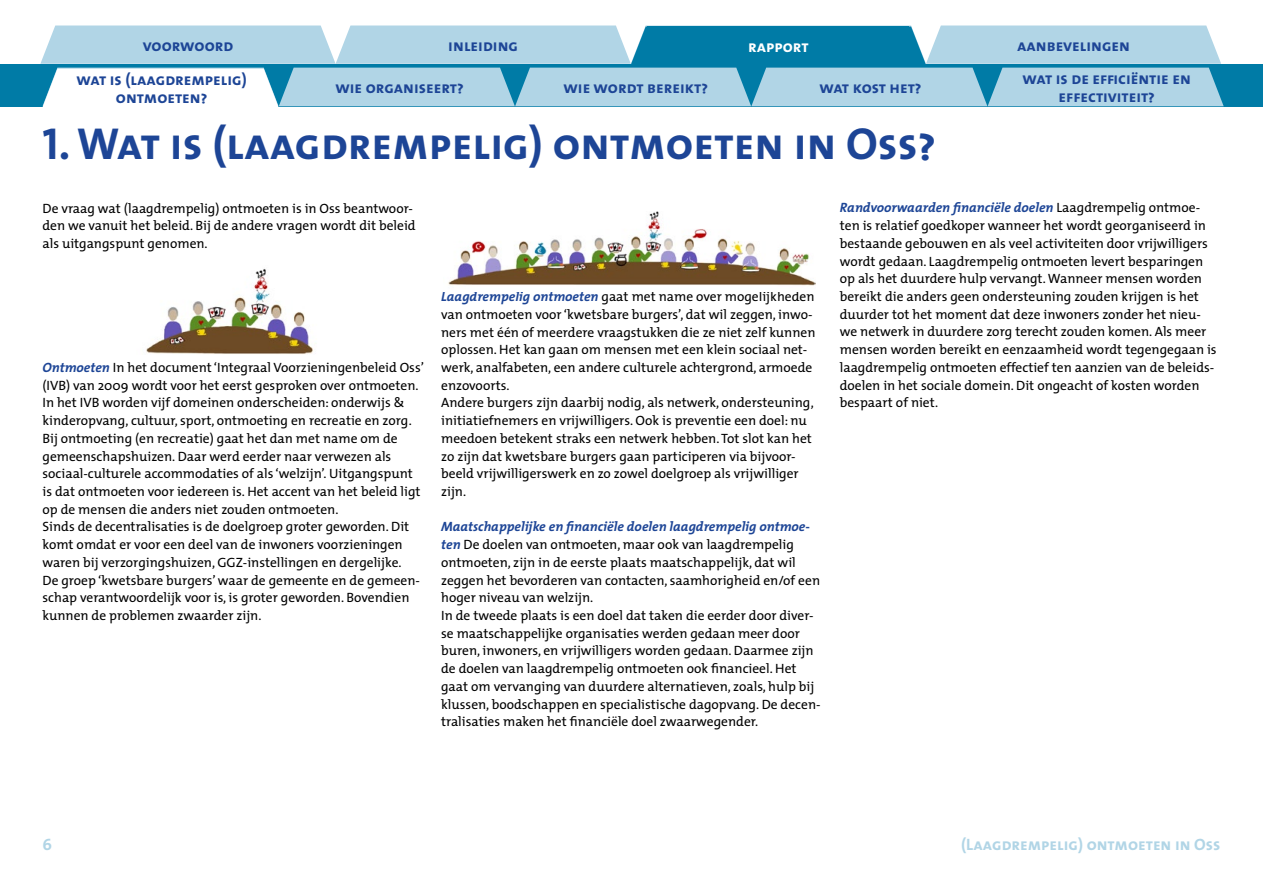
<style>
.page{position:relative;width:1263px;height:893px;background:#fff}
.page>*{position:absolute;margin:0;border:0;box-sizing:border-box;transform-origin:0 0}
.t1{font:45px "The Mix Bold Caps";color:#1d4596}
.t2{font:16.5px/18px "The Mix Bold Caps";color:#1d4596;text-align:center}
.t3{font:16.5px "The Mix Bold Caps";color:#b1d5e6}
.t4{font:16.5px "The Mix Bold Caps";letter-spacing:-.02em;color:#1d4596}
.t5{font:16.5px "The Mix Bold Caps";color:#fff}
.t6{font:13.5px/17.7px "The Mix";color:#000}
.s1{font-weight:700;font-style:italic;color:#1d4596}
</style>
<div class="page">
<div style="left:0;top:64px;width:1263px;height:42px;background:#007ba6"></div>
<svg style="left:40px;top:26px;width:1184px;height:81px;background:#8ec3d9"></svg>
<div style="left:60px;top:69px;width:204px;height:38px;background:#fff"></div>
<img style="left:448px;top:211px;width:368px;height:75px">
<img style="left:146px;top:269px;width:170px;height:85px">
<p class="t2" style="left:143px;top:36px;width:92px">voorwoord</p>
<p class="t2" style="left:448px;top:36px;width:71px">inleiding</p>
<p class="t2" style="left:1017px;top:36px;width:114px">aanbevelingen</p>
<p class="t5" style="left:748px;top:32px;width:62px">rapport</p>
<p class="t2" style="left:335px;top:78px;width:130px">wie organiseert?</p>
<p class="t2" style="left:564px;top:78px;width:146px">wie wordt bereikt?</p>
<p class="t4" style="left:819px;top:74px;width:104px">wat kost het?</p>
<p class="t2" style="left:1022px;top:69px;width:170px">wat is de ef f iciëntie en effectiviteit?</p>
<p class="t2" style="left:76px;top:70px;width:172px">wat is (laagdrempelig) ontmoeten?</p>
<h1 class="t1" style="left:43px;top:107px;width:894px">1. Wat is (laagdrempelig) ontmoeten in Oss?</h1>
<p class="t6" style="left:43px;top:199px;width:375px">De vraag wat (laagdrempelig) ontmoeten is in Oss beantwoor&shy;den we vanuit het beleid. Bij de andere vragen wordt dit beleid als uitgangspunt genomen.</p>
<p class="t6" style="left:840px;top:199px;width:378px"><span class="s1">Randvoorwaarden financiële doelen</span> Laagdrempelig ontmoe&shy;ten is relatief goedkoper wanneer het wordt georganiseerd in bestaande gebouwen en als veel activiteiten door vrijwilligers wordt gedaan. Laagdrempelig ontmoeten levert besparingen op als het duurdere hulp vervangt. Wanneer mensen worden bereikt die anders geen ondersteuning zouden krijgen is het duurder tot het moment dat deze inwoners zonder het nieu&shy;we netwerk in duurdere zorg terecht zouden komen. Als meer mensen worden bereikt en eenzaamheid wordt tegengegaan is laagdrempelig ontmoeten effectief ten aanzien van de beleids&shy;doelen in het sociale domein. Dit ongeacht of kosten worden bespaart of niet.</p>
<p class="t6" style="left:441px;top:287px;width:376px"><span class="s1">Laagdrempelig ontmoeten</span> gaat met name over mogelijkheden van ontmoeten voor ‘kwetsbare burgers’, dat wil zeggen, inwo&shy;ners met één of meerdere vraagstukken die ze niet zelf kunnen oplossen. Het kan gaan om mensen met een klein sociaal net&shy;werk, analfabeten, een andere culturele achtergrond, armoede enzovoorts.</p>
<p class="t6" style="left:441px;top:394px;width:374px">Andere burgers zijn daarbij nodig, als netwerk, ondersteuning, initiatiefnemers en vrijwilligers. Ook is preventie een doel: nu meedoen betekent straks een netwerk hebben. Tot slot kan het zo zijn dat kwetsbare burgers gaan participeren via bijvoor&shy;beeld vrijwilligerswerk en zo zowel doelgroep als vrijwilliger zijn.</p>
<p class="t6" style="left:441px;top:518px;width:380px"><span class="s1">Maatschappelijke en financiële doelen laagdrempelig ontmoe&shy;ten</span> De doelen van ontmoeten, maar ook van laagdrempelig ontmoeten, zijn in de eerste plaats maatschappelijk, dat wil zeggen het bevorderen van contacten, saamhorigheid en/of een hoger niveau van welzijn.</p>
<p class="t6" style="left:441px;top:606px;width:381px">In de tweede plaats is een doel dat taken die eerder door diver&shy;se maatschappelijke organisaties werden gedaan meer door buren, inwoners, en vrijwilligers worden gedaan. Daarmee zijn de doelen van laagdrempelig ontmoeten ook financieel. Het gaat om vervanging van duurdere alternatieven, zoals, hulp bij klussen, boodschappen en specialistische dagopvang. De decen&shy;tralisaties maken het financiële doel zwaarwegender.</p>
<p class="t6" style="left:43px;top:358px;width:383px"><span class="s1">Ontmoeten</span> In het document ‘Integraal Voorzieningenbeleid Oss’ (IVB) van 2009 wordt voor het eerst gesproken over ontmoeten.<br>In het IVB worden vijf domeinen onderscheiden: onderwijs &amp; kinderopvang, cultuur, sport, ontmoeting en recreatie en zorg.<br>Bij ontmoeting (en recreatie) gaat het dan met name om de gemeenschapshuizen. Daar werd eerder naar verwezen als sociaal-culturele accommodaties of als ‘welzijn’. Uitgangspunt is dat ontmoeten voor iedereen is. Het accent van het beleid ligt op de mensen die anders niet zouden ontmoeten.</p>
<p class="t6" style="left:43px;top:518px;width:379px">Sinds de decentralisaties is de doelgroep groter geworden. Dit komt omdat er voor een deel van de inwoners voorzieningen waren bij verzorgingshuizen, GGZ-instellingen en dergelijke.<br>De groep ‘kwetsbare burgers’ waar de gemeente en de gemeen&shy;schap verantwoordelijk voor is, is groter geworden. Bovendien kunnen de problemen zwaarder zijn.</p>
<p class="t3" style="left:43px;top:831px;width:11px">6</p>
<p class="t3" style="left:961px;top:831px;width:261px">(Laagdrempelig) ontmoeten in Oss</p>
</div>
